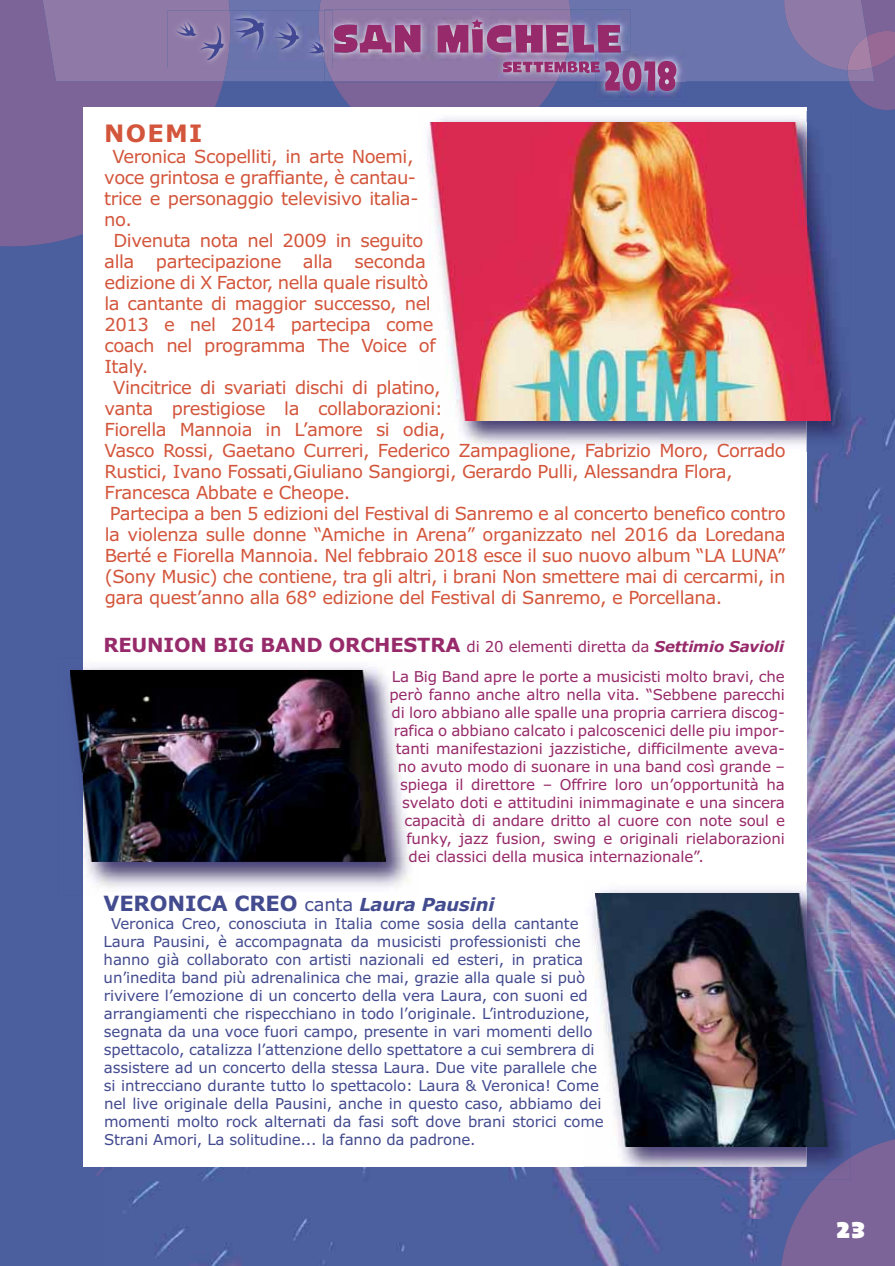
<style>
.page{position:relative;width:895px;height:1266px;background:#fff}
.page>*{position:absolute;margin:0;border:0;box-sizing:border-box;transform-origin:0 0}
.t1{font:27px "LAIKA";color:#fff}
.t2{font:700 24px "Verdana";letter-spacing:.05em;color:#d3553b}
.t3{font:700 21px "Verdana";letter-spacing:-.01em;color:#434b8f}
.t4{font:700 19.5px "Verdana";letter-spacing:-.01em;color:#972a6a}
.t5{font:18px "Verdana";letter-spacing:-.025em;color:#d3553b}
.t6{font:15px/18px "Verdana";letter-spacing:-.01em;color:#434b8f}
.t7{font:15px "Verdana";letter-spacing:-.01em;color:#972a6a}
.s1{font-weight:400;font-size:15px}
.s2{font-style:italic;font-size:15px}
.s3{font-weight:400;font-size:18px}
.s4{font-style:italic;font-size:18px}
</style>
<div class="page">
<img style="left:800px;top:81px;width:94px;height:1055px">
<div style="left:556px;top:81px;width:244px;height:26px;background:#4b5e9e"></div>
<div style="left:223px;top:81px;width:110px;height:26px;background:#4b5e9e"></div>
<div style="left:52px;top:246px;width:52px;height:1019px;background:#4b5e9e"></div>
<div style="left:0;top:246px;width:52px;height:1019px;background:#4b5e9e"></div>
<div style="left:104px;top:1167px;width:481px;height:98px;background:#4c609f"></div>
<img style="left:585px;top:1179px;width:195px;height:40px">
<img style="left:585px;top:1219px;width:195px;height:46px">
<img style="left:333px;top:83px;width:223px;height:24px">
<img style="left:866px;top:0;width:28px;height:31px">
<img style="left:848px;top:67px;width:46px;height:43px">
<img style="left:866px;top:31px;width:28px;height:36px">
<div style="left:0;top:0;width:223px;height:246px;background:#7c6498"></div>
<div style="left:230px;top:0;width:617px;height:81px;background:#6b74ac"></div>
<img style="left:319px;top:0;width:251px;height:10px">
<img style="left:784px;top:0;width:82px;height:70px">
<img style="left:847px;top:67px;width:27px;height:14px">
<img style="left:847px;top:36px;width:24px;height:34px">
<img style="left:41px;top:0;width:189px;height:81px">
<img style="left:324px;top:10px;width:306px;height:73px">
<img style="left:324px;top:10px;width:248px;height:71px">
<svg style="left:334px;top:25px;width:86px;height:28px"></svg>
<img style="left:595px;top:51px;width:90px;height:49px">
<svg style="left:437px;top:19px;width:183px;height:34px"></svg>
<svg style="left:503px;top:61px;width:96px;height:12px"></svg>
<svg style="left:605px;top:61px;width:71px;height:30px"></svg>
<img style="left:230px;top:10px;width:102px;height:58px">
<img style="left:317px;top:10px;width:7px;height:52px">
<img style="left:168px;top:10px;width:62px;height:58px">
<svg style="left:324px;top:62px;width:3px;height:6px"></svg>
<svg style="left:173px;top:20px;width:51px;height:41px"></svg>
<svg style="left:233px;top:14px;width:32px;height:38px"></svg>
<svg style="left:273px;top:21px;width:27px;height:29px"></svg>
<svg style="left:308px;top:41px;width:16px;height:14px"></svg>
<img style="left:780px;top:1136px;width:114px;height:129px">
<div style="left:83px;top:107px;width:723px;height:1059px;background:#fff"></div>
<img style="left:583px;top:881px;width:267px;height:298px">
<img style="left:822px;top:1157px;width:28px;height:22px">
<img style="left:583px;top:881px;width:223px;height:285px">
<img style="left:595px;top:893px;width:232px;height:253px">
<img style="left:58px;top:658px;width:353px;height:236px">
<img style="left:70px;top:670px;width:315px;height:191px">
<img style="left:427px;top:111px;width:423px;height:341px">
<img style="left:430px;top:122px;width:400px;height:299px">
<h2 class="t2" style="left:104px;top:123px;width:99px">NOEMI</h2>
<p class="t5" style="left:112px;top:149px;width:302px">Veronica Scopelliti, in arte Noemi,</p>
<p class="t5" style="left:104px;top:170px;width:313px">voce grintosa e graffiante, è cantau-</p>
<p class="t5" style="left:104px;top:191px;width:315px">trice e personaggio televisivo italia-</p>
<p class="t5" style="left:104px;top:212px;width:29px">no.</p>
<p class="t5" style="left:113px;top:233px;width:311px">Divenuta nota nel 2009 in seguito</p>
<p class="t5" style="left:104px;top:254px;width:323px">alla partecipazione alla seconda</p>
<p class="t5" style="left:104px;top:275px;width:325px">edizione di X Factor, nella quale risultò</p>
<p class="t5" style="left:104px;top:296px;width:328px">la cantante di maggior successo, nel</p>
<p class="t5" style="left:104px;top:317px;width:330px">2013 e nel 2014 partecipa come</p>
<p class="t5" style="left:104px;top:338px;width:333px">coach nel programma The Voice of</p>
<p class="t5" style="left:104px;top:359px;width:45px">Italy.</p>
<p class="t5" style="left:113px;top:380px;width:329px">Vincitrice di svariati dischi di platino,</p>
<p class="t5" style="left:104px;top:401px;width:340px">vanta prestigiose la collaborazioni:</p>
<p class="t5" style="left:105px;top:422px;width:342px">Fiorella Mannoia in L’amore si odia,</p>
<p class="t5" style="left:105px;top:443px;width:682px">Vasco Rossi, Gaetano Curreri, Federico Zampaglione, Fabrizio Moro, Corrado</p>
<p class="t5" style="left:105px;top:464px;width:629px">Rustici, Ivano Fossati,Giuliano Sangiorgi, Gerardo Pulli, Alessandra Flora,</p>
<p class="t5" style="left:105px;top:485px;width:247px">Francesca Abbate e Cheope.</p>
<p class="t5" style="left:110px;top:506px;width:677px">Partecipa a ben 5 edizioni del Festival di Sanremo e al concerto benefico contro</p>
<p class="t5" style="left:105px;top:527px;width:682px">la violenza sulle donne “Amiche in Arena” organizzato nel 2016 da Loredana</p>
<p class="t5" style="left:105px;top:548px;width:682px">Berté e Fiorella Mannoia. Nel febbraio 2018 esce il suo nuovo album “LA LUNA”</p>
<p class="t5" style="left:105px;top:569px;width:682px">(Sony Music) che contiene, tra gli altri, i brani Non smettere mai di cercarmi, in</p>
<p class="t5" style="left:105px;top:590px;width:619px">gara quest’anno alla 68° edizione del Festival di Sanremo, e Porcellana.</p>
<p class="t4" style="left:103px;top:637px;width:682px">REUNION BIG BAND ORCHESTRA <span class="s1">di 20 elementi diretta da</span> <span class="s2">Settimio Savioli</span></p>
<p class="t7" style="left:392px;top:670px;width:394px">La Big Band apre le porte a musicisti molto bravi, che</p>
<p class="t7" style="left:389px;top:688px;width:397px">però fanno anche altro nella vita. “Sebbene parecchi</p>
<p class="t7" style="left:391px;top:706px;width:395px">di loro abbiano alle spalle una propria carriera discog-</p>
<p class="t7" style="left:393px;top:724px;width:392px">rafica o abbiano calcato i palcoscenici delle piu impor-</p>
<p class="t7" style="left:396px;top:742px;width:390px">tanti manifestazioni jazzistiche, difficilmente aveva-</p>
<p class="t7" style="left:398px;top:760px;width:388px">no avuto modo di suonare in una band così grande –</p>
<p class="t7" style="left:400px;top:778px;width:386px">spiega il direttore – Offrire loro un’opportunità ha</p>
<p class="t7" style="left:402px;top:796px;width:384px">svelato doti e attitudini inimmaginate e una sincera</p>
<p class="t7" style="left:404px;top:814px;width:382px">capacità di andare dritto al cuore con note soul e</p>
<p class="t7" style="left:406px;top:832px;width:380px">funky, jazz fusion, swing e originali rielaborazioni</p>
<p class="t7" style="left:408px;top:850px;width:297px">dei classici della musica internazionale”.</p>
<p class="t3" style="left:104px;top:895px;width:392px">VERONICA CREO <span class="s3">canta</span> <span class="s4">Laura Pausini</span></p>
<p class="t6" style="left:104px;top:916px;width:501px;text-indent:7px">Veronica Creo, conosciuta in Italia come sosia della cantante Laura Pausini, è accompagnata da musicisti professionisti che hanno già collaborato con artisti nazionali ed esteri, in pratica un’inedita band più adrenalinica che mai, grazie alla quale si può rivivere l’emozione di un concerto della vera Laura, con suoni ed arrangiamenti che rispecchiano in todo l’originale. L’introduzione, segnata da una voce fuori campo, presente in vari momenti dello spettacolo, catalizza l’attenzione dello spettatore a cui sembrera di assistere ad un concerto della stessa Laura. Due vite parallele che si intrecciano durante tutto lo spettacolo: Laura &amp; Veronica! Come nel live originale della Pausini, anche in questo caso, abbiamo dei momenti molto rock alternati da fasi soft dove brani storici come Strani Amori, La solitudine... la fanno da padrone.</p>
<h1 class="t1" style="left:835px;top:1212px;width:31px">23</h1>
</div>
